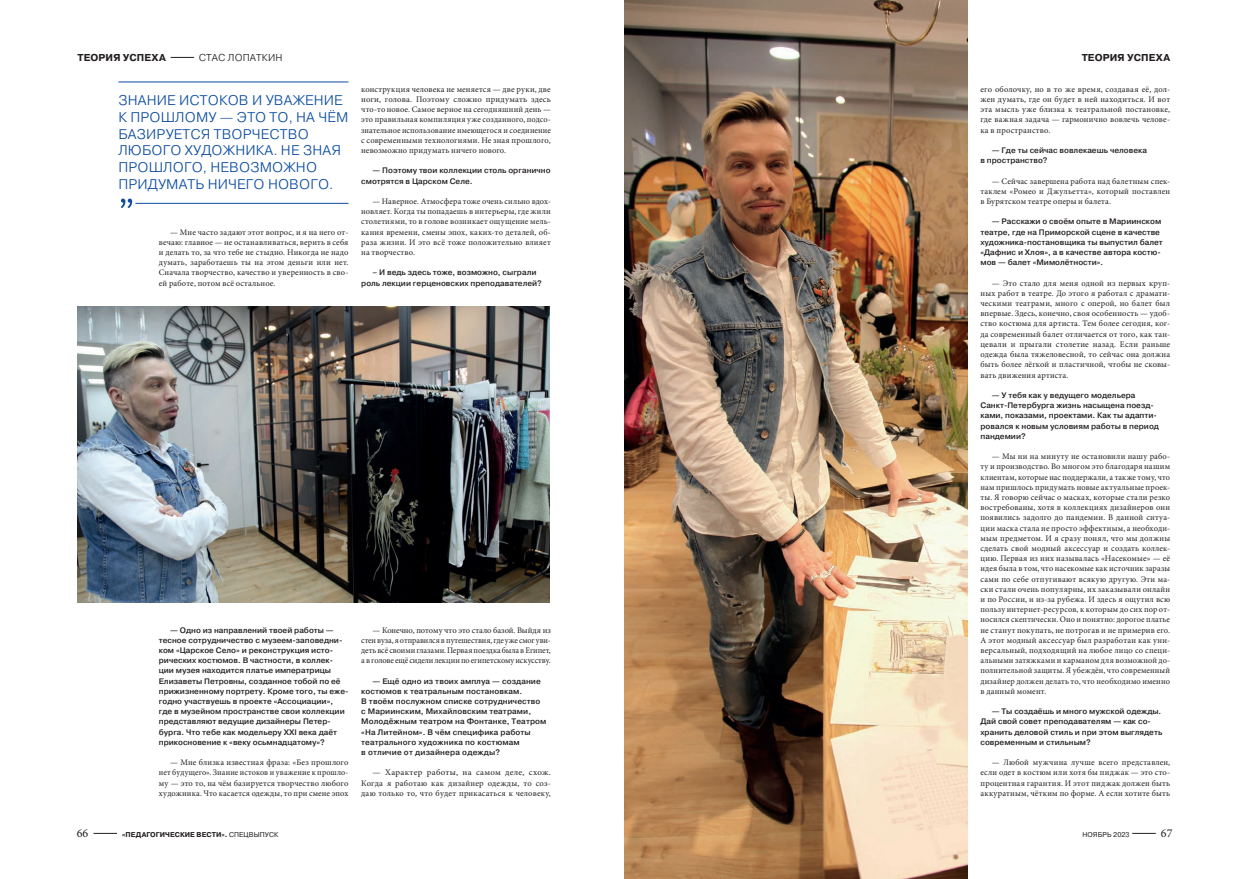
<style>
.page{position:relative;width:1248px;height:879px;background:#fff}
.page>*{position:absolute;margin:0;border:0;box-sizing:border-box;transform-origin:0 0}
.Цитата_14пт{font:300 14px/16.8px "Pragmatica";letter-spacing:.01em;color:#0d4da1}
.t1{font:12px "Minion Pro";color:#231f20}
.Рубрика_10пт{font:700 10px "Pragmatica";letter-spacing:.01em;color:#231f20}
.Рубрика_10пт-2{font:300 10px "Pragmatica";letter-spacing:.01em;color:#231f20}
.Основной_текст_Min_8{font:8.5px/10.2px "Minion Pro";letter-spacing:.02em;color:#231f20;text-align:justify}
.Основной_текст_Min_8-2{font:8.5px/10.2px "Minion Pro";letter-spacing:.02em;color:#231f20;text-align:justify;scale:1.05 1}
.Вопрос_интервью{font:500 8px/10.2px "Pragmatica";color:#231f20}
.t2{font:700 7px "Pragmatica";letter-spacing:.01em;color:#231f20}
.t3{font:7px "Pragmatica";letter-spacing:.01em;color:#231f20}
.s1{font-weight:400}
</style>
<div class="page">
<svg style="left:93px;top:833px;width:24px;height:1px"></svg>
<svg style="left:1132px;top:833px;width:23px;height:1px"></svg>
<img style="left:77px;top:306px;width:473px;height:296px">
<hr style="left:118px;top:82px;width:230px;height:1px;background:#0d4da1">
<hr style="left:135px;top:203px;width:213px;height:1px;background:#0d4da1">
<svg style="left:121px;top:199px;width:11px;height:9px"></svg>
<img style="left:624px;top:0;width:343px;height:879px">
<svg style="left:171px;top:57px;width:23px;height:1px"></svg>
<p class="Рубрика_10пт" style="left:78px;top:51px;width:90px">ТЕОРИЯ УСПЕХА</p>
<p class="Рубрика_10пт-2" style="left:199px;top:51px;width:85px">СТАС ЛОПАТКИН</p>
<p class="Рубрика_10пт" style="left:1081px;top:51px;width:90px">ТЕОРИЯ УСПЕХА</p>
<p class="Цитата_14пт" style="left:118px;top:91px;width:231px">ЗНАНИЕ ИСТОКОВ И УВАЖЕНИЕ<br>К ПРОШЛОМУ — ЭТО ТО, НА ЧЁМ<br>БАЗИРУЕТСЯ ТВОРЧЕСТВО<br>ЛЮБОГО ХУДОЖНИКА. НЕ ЗНАЯ<br>ПРОШЛОГО, НЕВОЗМОЖНО<br>ПРИДУМАТЬ НИЧЕГО НОВОГО.</p>
<p class="Основной_текст_Min_8" style="left:159px;top:227px;width:191px;text-indent:11px">— Мне часто задают этот вопрос, и я на него от&shy;вечаю: главное — не останавливаться, верить в себя и делать то, за что тебе не стыдно. Никогда не надо думать, заработаешь ты на этом деньги или нет.<br>Сначала творчество, качество и уверенность в сво&shy;ей работе, потом всё остальное.</p>
<p class="Основной_текст_Min_8" style="left:361px;top:84px;width:191px">конструкция человека не меняется — две руки, две ноги, голова. Поэтому сложно придумать здесь что-то новое. Самое верное на сегодняшний день — это правильная компиляция уже созданного, подсо&shy;знательное использование имеющегося и соединение с современными технологиями. Не зная прошлого, невозможно придумать ничего нового.</p>
<p class="Вопрос_интервью" style="left:361px;top:165px;width:191px;text-indent:11px">— Поэтому твои коллекции столь органично смотрятся в Царском Селе.</p>
<p class="Основной_текст_Min_8" style="left:361px;top:196px;width:191px;text-indent:11px">— Наверное. Атмосфера тоже очень сильно вдох&shy;новляет. Когда ты попадаешь в интерьеры, где жили столетиями, то в голове возникает ощущение мель&shy;кания времени, смены эпох, каких-то деталей, об&shy;раза жизни. И это всё тоже положительно влияет на творчество.</p>
<p class="Вопрос_интервью" style="left:361px;top:267px;width:182px;text-indent:11px">– И ведь здесь тоже, возможно, сыграли роль лекции герценовских преподавателей?</p>
<p class="Вопрос_интервью" style="left:159px;top:624px;width:191px;text-indent:11px">— Одно из направлений твоей работы — тесное сотрудничество с музеем-заповедни‑ ком «Царское Село» и реконструкция исто‑ рических костюмов. В частности, в коллек‑ ции музея находится платье императрицы Елизаветы Петровны, созданное тобой по её прижизненному портрету. Кроме того, ты еже‑ годно участвуешь в проекте «Ассоциации», где в музейном пространстве свои коллекции представляют ведущие дизайнеры Петер‑ бурга. Что тебе как модельеру XXI века даёт прикосновение к «веку осьмнадцатому»?</p>
<p class="Основной_текст_Min_8" style="left:159px;top:757px;width:191px;text-indent:11px">— Мне близка известная фраза: «Без прошлого нет будущего». Знание истоков и уважение к прошло&shy;му — это то, на чём базируется творчество любого художника. Что касается одежды, то при смене эпох</p>
<p class="Основной_текст_Min_8" style="left:361px;top:625px;width:191px;text-indent:11px">— Конечно, потому что это стало базой. Выйдя из стен вуза, я отправился в путешествия, где уже смог уви&shy;деть всё своими глазами. Первая поездка была в Египет, а в голове ещё сидели лекции по египетскому искусству.</p>
<p class="Вопрос_интервью" style="left:361px;top:675px;width:187px;text-indent:11px">— Ещё одно из твоих амплуа — создание костюмов к театральным постановкам.<br>В твоём послужном списке сотрудничество с Мариинским, Михайловским театрами, Молодёжным театром на Фонтанке, Театром «На Литейном». В чём специфика работы театрального художника по костюмам<br>в отличие от дизайнера одежды?</p>
<p class="Основной_текст_Min_8-2" style="left:361px;top:767px;width:182px;text-indent:11px">— Характер работы, на самом деле, схож.<br>Когда я работаю как дизайнер одежды, то соз&shy;даю только то, что будет прикасаться к человеку,</p>
<p class="Основной_текст_Min_8" style="left:980px;top:84px;width:191px">его оболочку, но в то же время, создавая её, дол&shy;жен думать, где он будет в ней находиться. И вот эта мысль уже близка к театральной постановке, где важная задача — гармонично вовлечь челове&shy;ка в пространство.</p>
<p class="Вопрос_интервью" style="left:980px;top:145px;width:168px;text-indent:11px">— Где ты сейчас вовлекаешь человека в пространство?</p>
<p class="Основной_текст_Min_8" style="left:980px;top:176px;width:191px;text-indent:11px">— Сейчас завершена работа над балетным спек&shy;таклем «Ромео и Джульетта», который поставлен в Бурятском театре оперы и балета.</p>
<p class="Вопрос_интервью" style="left:980px;top:216px;width:184px;text-indent:11px">— Расскажи о своём опыте в Мариинском театре, где на Приморской сцене в качестве художника- постановщика ты выпустил балет «Дафнис и Хлоя», а в качестве автора костю‑ мов — балет «Мимолётности».</p>
<p class="Основной_текст_Min_8" style="left:980px;top:278px;width:191px;text-indent:11px">— Это стало для меня одной из первых круп&shy;ных работ в театре. До этого я работал с драмати&shy;ческими театрами, много с оперой, но балет был впервые. Здесь, конечно, своя особенность — удоб&shy;ство костюма для артиста. Тем более сегодня, ког&shy;да современный балет отличается от того, как тан&shy;цевали и прыгали столетие назад. Если раньше одежда была тяжеловесной, то сейчас она должна быть более лёгкой и пластичной, чтобы не сковы&shy;вать движения артиста.</p>
<p class="Вопрос_интервью" style="left:980px;top:390px;width:180px;text-indent:11px">— У тебя как у ведущего модельера Санкт- Петербурга жизнь насыщена поезд‑ ками, показами, проектами. Как ты адапти‑ ровался к новым условиям работы в период пандемии?</p>
<p class="Основной_текст_Min_8" style="left:980px;top:451px;width:191px;text-indent:11px">— Мы ни на минуту не остановили нашу рабо&shy;ту и производство. Во многом это благодаря нашим клиентам, которые нас поддержали, а также тому, что нам пришлось придумать новые актуальные проек&shy;ты. Я говорю сейчас о масках, которые стали резко востребованы, хотя в коллекциях дизайнеров они появились задолго до пандемии. В данной ситуа&shy;ции маска стала не просто эффектным, а необходи&shy;мым предметом. И я сразу понял, что мы должны сделать свой модный аксессуар и создать коллек&shy;цию. Первая из них называлась «Насекомые» — её идея была в том, что насекомые как источник заразы сами по себе отпугивают всякую другую. Эти ма&shy;ски стали очень популярны, их заказывали онлайн и по России, и из-за рубежа. И здесь я ощутил всю пользу интернет-ресурсов, к которым до сих пор от&shy;носился скептически. Оно и понятно: дорогое платье не станут покупать, не потрогав и не примерив его.<br>А этот модный аксессуар был разработан как уни&shy;версальный, подходящий на любое лицо со специ&shy;альными затяжками и карманом для возможной до&shy;полнительной защиты. Я убеждён, что современный дизайнер должен делать то, что необходимо именно в данный момент.</p>
<p class="Вопрос_интервью" style="left:980px;top:706px;width:183px;text-indent:11px">— Ты создаёшь и много мужской одежды.<br>Дай свой совет преподавателям — как со‑ хранить деловой стиль и при этом выглядеть современным и стильным?</p>
<p class="Основной_текст_Min_8" style="left:980px;top:757px;width:191px;text-indent:11px">— Любой мужчина лучше всего представлен, если одет в костюм или хотя бы пиджак — это сто&shy;процентная гарантия. И этот пиджак должен быть аккуратным, чётким по форме. А если хотите быть</p>
<h2 class="t1" style="left:77px;top:825px;width:13px">66</h2>
<p class="t2" style="left:122px;top:829px;width:158px">«ПЕДАГОГИЧЕСКИЕ ВЕСТИ». <span class="s1">СПЕЦВЫПУСК</span></p>
<p class="t3" style="left:1082px;top:830px;width:49px">НОЯБРЬ 2023</p>
<h2 class="t1" style="left:1160px;top:825px;width:13px">67</h2>
</div>
